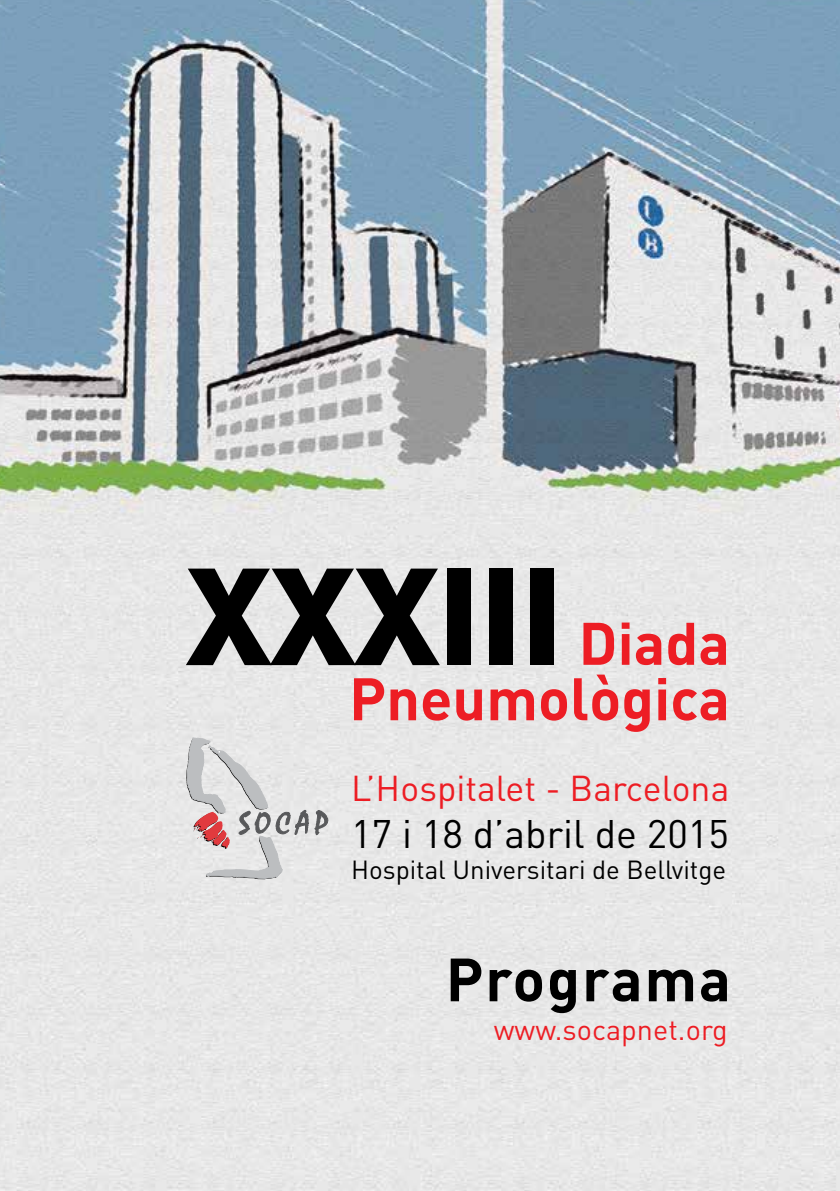
<style>
.page{position:relative;width:840px;height:1191px;background:#fff}
.page>*{position:absolute;margin:0;border:0;box-sizing:border-box;transform-origin:0 0}
.t1{font:900 135.6px "DIN";letter-spacing:-.015em;color:#000}
.t2{font:700 60px "DIN";letter-spacing:.03em;color:#000}
.t3{font:700 59px/55.4px "DIN";color:#ed1d24;text-align:right}
.t4{font:39.4px "DIN";color:#000}
.t5{font:35.6px "DIN";color:#ed1d24}
.t6{font:28.6px "DIN";color:#ed1d24}
.t7{font:25.8px "DIN";color:#000}
</style>
<div class="page">
<img style="left:0;top:0;width:839px;height:1191px">
<svg style="left:186px;top:737px;width:143px;height:142px;background:#d8d4d4"></svg>
<h1 class="t1" style="left:186px;top:525px;width:379px">XXXIII</h1>
<h3 class="t3" style="left:349px;top:613px;width:382px">Diada<br>Pneumològica</h3>
<h3 class="t5" style="left:351px;top:766px;width:379px">L’Hospitalet - Barcelona</h3>
<h3 class="t4" style="left:351px;top:809px;width:379px">17 i 18 d’abril de 2015</h3>
<p class="t7" style="left:351px;top:854px;width:376px">Hospital Universitari de Bellvitge</p>
<h2 class="t2" style="left:445px;top:940px;width:286px">Programa</h2>
<p class="t6" style="left:493px;top:1011px;width:235px">www.socapnet.org</p>
</div>
